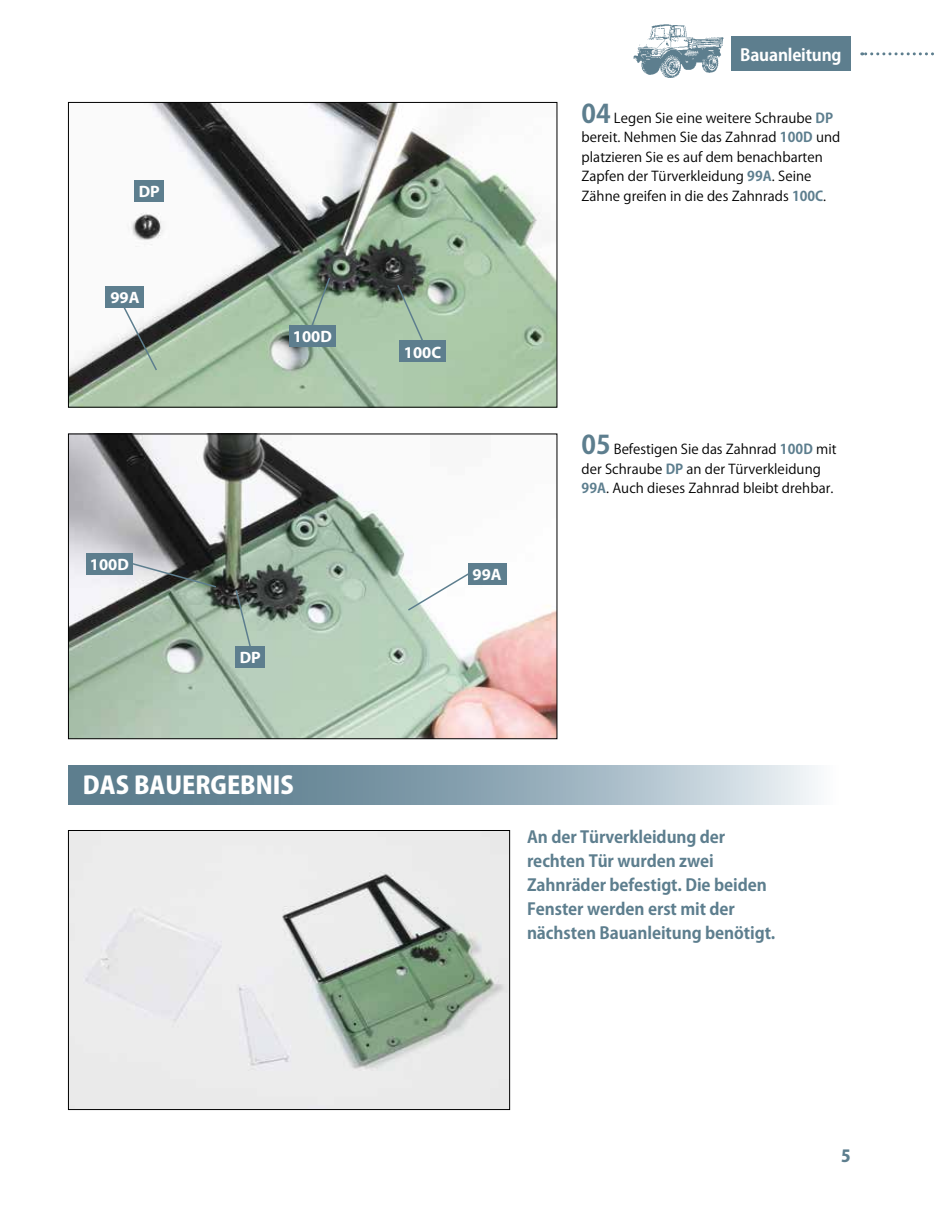
<style>
.page{position:relative;width:936px;height:1212px;background:#fff}
.page>*{position:absolute;margin:0;border:0;box-sizing:border-box;transform-origin:0 0}
.t1{font:800 24px "Koz Go Pro";color:#fff}
.t2{font:700 16.5px/24px "Koz Go Pro";letter-spacing:-.005em;color:#5d7e8e}
.t3{font:700 16.5px "Myriad Pro";color:#fff}
.t4{font:700 16.5px "Koz Go Pro";letter-spacing:-.01em;color:#fff}
.t5{font:800 16.5px "Koz Go Pro";color:#5d7e8e}
.t6{font:13.5px/19.5px "Koz Go Pro";letter-spacing:.005em;color:#000}
.s1{font-weight:700;font-size:25.5px;color:#5d7e8e}
.s2{font-weight:700;color:#5d7e8e}
</style>
<div class="page">
<svg style="left:861px;top:52px;width:73px;height:3px"></svg>
<img style="left:633px;top:24px;width:91px;height:54px">
<div style="left:731px;top:37px;width:119px;height:34px;background:#5d7e8e"></div>
<img style="left:70px;top:832px;width:438px;height:276px">
<div style="left:68px;top:830px;width:442px;height:280px;border:1px solid #000"></div>
<svg style="left:68px;top:765px;width:750px;height:39px;background:#8ea6b3"></svg>
<img style="left:70px;top:104px;width:485px;height:302px">
<div style="left:68px;top:102px;width:489px;height:306px;border:1px solid #000"></div>
<img style="left:70px;top:436px;width:485px;height:301px">
<div style="left:68px;top:434px;width:489px;height:305px;border:1px solid #000"></div>
<svg style="left:406px;top:566px;width:73px;height:46px"></svg>
<div style="left:468px;top:564px;width:38px;height:21px;background:#5d7e8e"></div>
<svg style="left:119px;top:300px;width:39px;height:72px"></svg>
<div style="left:106px;top:286px;width:38px;height:22px;background:#5d7e8e"></div>
<div style="left:134px;top:180px;width:30px;height:21px;background:#5d7e8e"></div>
<div style="left:235px;top:646px;width:30px;height:22px;background:#5d7e8e"></div>
<svg style="left:305px;top:276px;width:26px;height:49px"></svg>
<div style="left:289px;top:325px;width:47px;height:22px;background:#5d7e8e"></div>
<svg style="left:115px;top:558px;width:170px;height:101px;background:#86978b"></svg>
<div style="left:86px;top:553px;width:47px;height:21px;background:#5d7e8e"></div>
<svg style="left:396px;top:283px;width:35px;height:74px;background:#95af97"></svg>
<div style="left:399px;top:341px;width:47px;height:21px;background:#5d7e8e"></div>
<p class="t3" style="left:139px;top:181px;width:23px">DP</p>
<p class="t3" style="left:110px;top:287px;width:31px">99A</p>
<p class="t3" style="left:90px;top:554px;width:40px">100D</p>
<p class="t3" style="left:293px;top:326px;width:40px">100D</p>
<p class="t3" style="left:240px;top:647px;width:23px">DP</p>
<h1 class="t1" style="left:83px;top:769px;width:212px">DAS BAUERGEBNIS</h1>
<p class="t3" style="left:404px;top:341px;width:39px">100C</p>
<p class="t3" style="left:472px;top:564px;width:31px">99A</p>
<p class="t4" style="left:740px;top:44px;width:103px">Bauanleitung</p>
<p class="t6" style="left:581px;top:108px;width:260px"><span class="s1">04</span> Legen Sie eine weitere Schraube <span class="s2">DP </span>bereit. Nehmen Sie das Zahnrad <span class="s2">100D</span> und platzieren Sie es auf dem benachbarten Zapfen der Türverkleidung <span class="s2">99A</span>. Seine Zähne greifen in die des Zahnrads <span class="s2">100C</span>.</p>
<p class="t6" style="left:581px;top:440px;width:256px"><span class="s1">05</span> Befestigen Sie das Zahnrad <span class="s2">100D</span> mit der Schraube <span class="s2">DP</span> an der Türverkleidung<br><span class="s2">99A</span>. Auch dieses Zahnrad bleibt drehbar.</p>
<p class="t2" style="left:527px;top:826px;width:250px">An der Türverkleidung der rechten Tür wurden zwei<br>Zahnräder befestigt. Die beiden<br>Fenster werden erst mit der nächsten Bauanleitung benötigt.</p>
<p class="t5" style="left:841px;top:1145px;width:11px">5</p>
</div>
